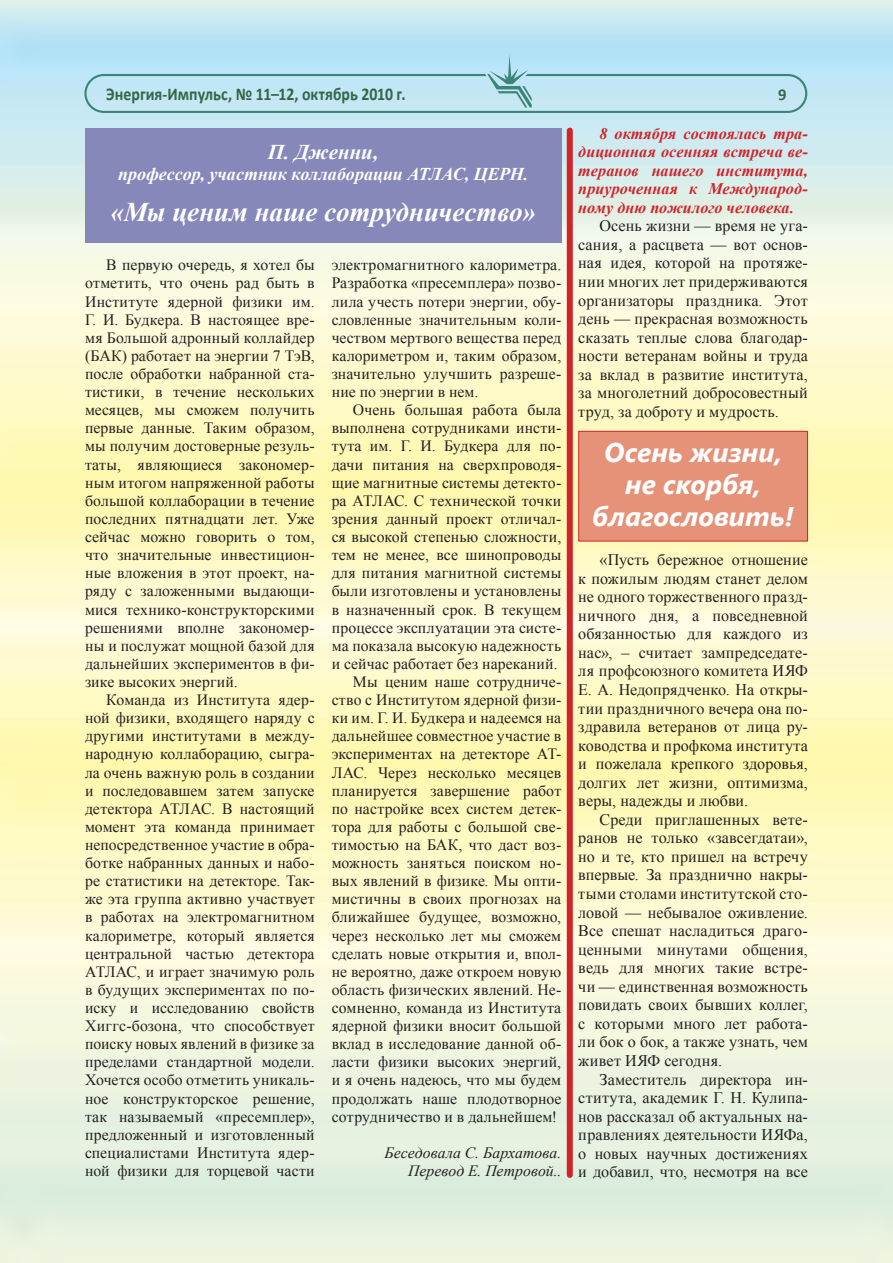
<style>
.page{position:relative;width:893px;height:1263px;background:#fff}
.page>*{position:absolute;margin:0;border:0;box-sizing:border-box;transform-origin:0 0}
.Обычный{font:italic 700 27px "Segoe UI";color:#fff}
.Обычный-2{font:italic 700 27px "Times New Roman";letter-spacing:-.005em;color:#fff}
.Обычный-3{font:italic 700 21px "Times New Roman";letter-spacing:-.005em;color:#fff}
.Обычный-4{font:italic 700 18px "Times New Roman";letter-spacing:-.005em;color:#fff}
.Колонтитул-колонцифр{font:700 18px "Calibri";color:#32674a;scale:.88 1}
.Колонтитул-колонцифр-2{font:700 16.5px "Calibri";color:#32674a}
.Основной_11{font:16.2px/18.6px "Times New Roman";letter-spacing:.01em;color:#231f20;text-align:justify}
.Основной_11-2{font:italic 700 16.2px/18.6px "Times New Roman";color:#d1232a;text-align:justify}
.Основной_11-3{font:15.75px/18.1px "Times New Roman";letter-spacing:.01em;color:#231f20;text-align:justify}
.Основной_11-4{font:italic 15.75px "Times New Roman";letter-spacing:.005em;color:#231f20}
</style>
<div class="page">
<img style="left:0;top:0;width:893px;height:1263px">
<svg style="left:84px;top:54px;width:723px;height:59px;background:#b3ddeb"></svg>
<div style="left:85px;top:128px;width:476px;height:115px;background:#8688ba"></div>
<div style="left:567px;top:131px;width:6px;height:1044px;background:#d1232a"></div>
<div style="left:579px;top:431px;width:228px;height:110px;background:#e59279"></div>
<div style="left:578px;top:431px;width:230px;height:110px;border:1px solid #d1232a"></div>
<p class="Колонтитул-колонцифр" style="left:106px;top:83px;width:342px">Энергия-Импульс, № 11–12, октябрь 2010 г.</p>
<p class="Колонтитул-колонцифр-2" style="left:778px;top:84px;width:10px">9</p>
<p class="Обычный-3" style="left:268px;top:137px;width:112px">П. Дженни,</p>
<p class="Обычный-4" style="left:118px;top:162px;width:412px">профессор, участник коллаборации АТЛАС, ЦЕРН.</p>
<p class="Обычный-2" style="left:110px;top:193px;width:427px">«Мы ценим наше сотрудничество»</p>
<p class="Основной_11-3" style="left:85px;top:256px;width:231px;text-indent:21px">В первую очередь, я хотел бы отметить, что очень рад быть в Институте ядерной физики им.<br>Г. И. Будкера. В настоящее вре‑ мя Большой адронный коллайдер (БАК) работает на энергии 7 ТэВ, после обработки набранной ста‑ тистики, в течение нескольких месяцев, мы сможем получить первые данные. Таким образом, мы получим достоверные резуль‑ таты, являющиеся закономер‑ ным итогом напряженной работы большой коллаборации в течение последних пятнадцати лет. Уже сейчас можно говорить о том, что значительные инвестицион‑ ные вложения в этот проект, на‑ ряду с заложенными выдающи‑ мися технико-конструкторскими решениями вполне закономер‑ ны и послужат мощной базой для дальнейших экспериментов в фи‑ зике высоких энергий.</p>
<p class="Основной_11-3" style="left:85px;top:690px;width:231px;text-indent:21px">Команда из Института ядер‑ ной физики, входящего наряду с другими институтами в между‑ народную коллаборацию, сыгра‑ ла очень важную роль в создании и последовавшем затем запуске детектора АТЛАС. В настоящий момент эта команда принимает непосредственное участие в обра‑ ботке набранных данных и набо‑ ре статистики на детекторе. Так‑ же эта группа активно участвует в работах на электромагнитном калориметре, который является центральной частью детектора АТЛАС, и играет значимую роль в будущих экспериментах по по‑ иску и исследованию свойств Хиггс-бозона, что способствует поиску новых явлений в физике за пределами стандартной модели.<br>Хочется особо отметить уникаль‑ ное конструкторское решение, так называемый «пресемплер», предложенный и изготовленный специалистами Института ядер‑ ной физики для торцевой части</p>
<p class="Основной_11-3" style="left:332px;top:256px;width:231px">электромагнитного калориметра.<br>Разработка «пресемплера» позво‑ лила учесть потери энергии, обу‑ словленные значительным коли‑ чеством мертвого вещества перед калориметром и, таким образом, значительно улучшить разреше‑ ние по энергии в нем.</p>
<p class="Основной_11-3" style="left:332px;top:401px;width:231px;text-indent:21px">Очень большая работа была выполнена сотрудниками инсти‑ тута им. Г. И. Будкера для по‑ дачи питания на сверхпроводя‑ щие магнитные системы детекто‑ ра АТЛАС. С технической точки зрения данный проект отличал‑ ся высокой степенью сложности, тем не менее, все шинопроводы для питания магнитной системы были изготовлены и установлены в назначенный срок. В текущем процессе эксплуатации эта систе‑ ма показала высокую надежность и сейчас работает без нареканий.</p>
<p class="Основной_11-3" style="left:332px;top:672px;width:231px;text-indent:21px">Мы ценим наше сотрудниче‑ ство с Институтом ядерной физи‑ ки им. Г. И. Будкера и надеемся на дальнейшее совместное участие в экспериментах на детекторе АТ‑ ЛАС. Через несколько месяцев планируется завершение работ по настройке всех систем детек‑ тора для работы с большой све‑ тимостью на БАК, что даст воз‑ можность заняться поиском но‑ вых явлений в физике. Мы опти‑ мистичны в своих прогнозах на ближайшее будущее, возможно, через несколько лет мы сможем сделать новые открытия и, впол‑ не вероятно, даже откроем новую область физических явлений. Не‑ сомненно, команда из Института ядерной физики вносит большой вклад в исследование данной об‑ ласти физики высоких энергий, и я очень надеюсь, что мы будем продолжать наше плодотворное сотрудничество и в дальнейшем!</p>
<p class="Основной_11-4" style="left:384px;top:1142px;width:178px">Беседовала С. Бархатова.</p>
<p class="Основной_11-4" style="left:408px;top:1160px;width:155px">Перевод Е. Петровой..</p>
<p class="Основной_11-2" style="left:578px;top:123px;width:231px;text-indent:21px">8 октября состоялась тра&shy;диционная осенняя встреча ве&shy;теранов нашего института, приуроченная к Международ&shy;ному дню пожилого человека.</p>
<p class="Основной_11" style="left:578px;top:216px;width:231px;text-indent:21px">Осень жизни — время не уга‑ сания, а расцвета — вот основ‑ ная идея, которой на протяже‑ нии многих лет придерживаются организаторы праздника. Этот день — прекрасная возможность сказать теплые слова благодар‑ ности ветеранам войны и труда за вклад в развитие института, за многолетний добросовестный труд, за доброту и мудрость.</p>
<p class="Обычный" style="left:604px;top:433px;width:179px">Осень жизни,</p>
<p class="Обычный" style="left:625px;top:465px;width:137px">не скорбя,</p>
<p class="Обычный" style="left:593px;top:497px;width:203px">благословить!</p>
<p class="Основной_11" style="left:578px;top:550px;width:231px;text-indent:21px">«Пусть бережное отношение к пожилым людям станет делом не одного торжественного празд‑ ничного дня, а повседневной обязанностью для каждого из нас», – считает зампредседате‑ ля профсоюзного комитета ИЯФ Е. А. Недопрядченко. На откры‑ тии праздничного вечера она по‑ здравила ветеранов от лица ру‑ ководства и профкома института и пожелала крепкого здоровья, долгих лет жизни, оптимизма, веры, надежды и любви.</p>
<p class="Основной_11" style="left:578px;top:810px;width:231px;text-indent:21px">Среди приглашенных вете‑ ранов не только «завсегдатаи», но и те, кто пришел на встречу впервые. За празднично накры‑ тыми столами институтской сто‑ ловой — небывалое оживление.<br>Все спешат насладиться драго‑ ценными минутами общения, ведь для многих такие встре‑ чи — единственная возможность повидать своих бывших коллег, с которыми много лет работа‑ ли бок о бок, а также узнать, чем живет ИЯФ сегодня.</p>
<p class="Основной_11" style="left:578px;top:1069px;width:231px;text-indent:21px">Заместитель директора ин‑ ститута, академик Г. Н. Кулипа‑ нов рассказал об актуальных на‑ правлениях деятельности ИЯФа, о новых научных достижениях и добавил, что, несмотря на все</p>
</div>
